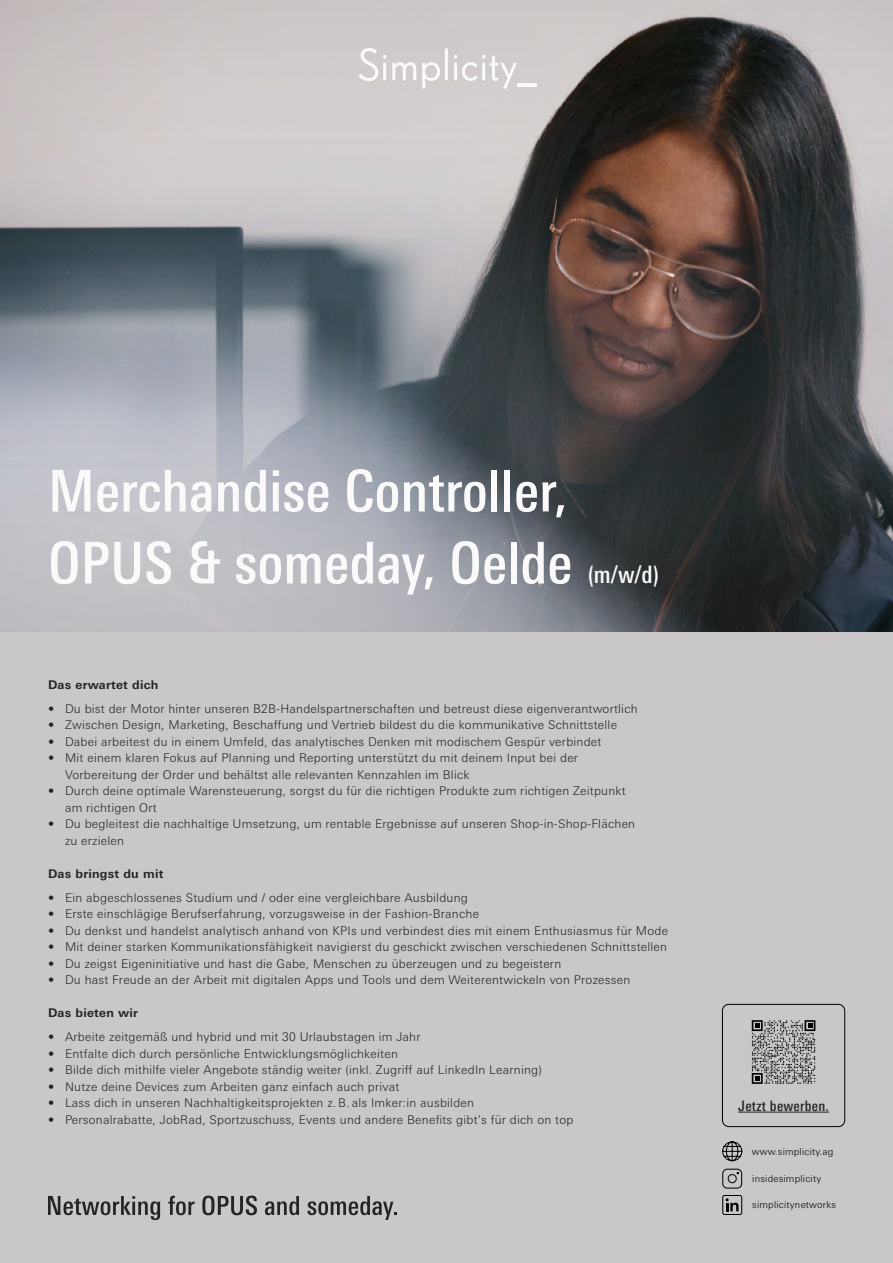
<style>
.page{position:relative;width:893px;height:1263px;background:#c9c7c7}
.page>*{position:absolute;margin:0;border:0;box-sizing:border-box;transform-origin:0 0}
.t1{font:500 condensed 57.6px/72px "Univers Next Pro";color:#fafafa}
.t2{font:500 condensed 24px "Univers Next Pro";color:#fafafa}
.t3{font:500 condensed 14.4px "Univers Next Pro";letter-spacing:.02em;color:#242422}
.t4{font:300 12px/16.5px "Univers Next Pro";letter-spacing:.02em;color:#242422}
.t5{font:700 12px "Univers Next Pro";letter-spacing:.02em;color:#242422}
.t6{font:300 9.6px "Univers Next Pro";letter-spacing:.02em;color:#000}
</style>
<div class="page">
<div style="left:722px;top:1004px;width:123px;height:123px;border:1px solid #000;border-radius:6px"></div>
<svg style="left:752px;top:1020px;width:63px;height:64px"></svg>
<svg style="left:48px;top:1196px;width:112px;height:24px"></svg>
<svg style="left:168px;top:1196px;width:27px;height:19px"></svg>
<svg style="left:202px;top:1195px;width:55px;height:20px"></svg>
<svg style="left:265px;top:1196px;width:34px;height:19px"></svg>
<svg style="left:308px;top:1196px;width:89px;height:24px"></svg>
<img style="left:0;top:217px;width:874px;height:204px">
<svg style="left:0;top:0;width:864px;height:217px"></svg>
<svg style="left:0;top:421px;width:893px;height:210px"></svg>
<svg style="left:358px;top:48px;width:159px;height:41px"></svg>
<hr style="left:518px;top:84px;width:19px;height:3px;background:#fafafa">
<hr style="left:738px;top:1112px;width:91px;height:1px;background:#242422">
<svg style="left:722px;top:1169px;width:20px;height:19px"></svg>
<svg style="left:722px;top:1195px;width:20px;height:20px"></svg>
<svg style="left:722px;top:1141px;width:21px;height:20px"></svg>
<h1 class="t1" style="left:48px;top:455px;width:526px">Merchandise Controller,<br>OPUS &amp; someday, Oelde</h1>
<h2 class="t2" style="left:588px;top:561px;width:73px">(m/w/d)</h2>
<p class="t5" style="left:48px;top:677px;width:112px">Das erwartet dich</p>
<p class="t4" style="left:48px;top:700px;width:591px">• Du bist der Motor hinter unseren B2B-Handelspartnerschaften und betreust diese eigenverantwortlich</p>
<p class="t4" style="left:48px;top:716px;width:571px">• Zwischen Design, Marketing, Beschaffung und Vertrieb bildest du die kommunikative Schnittstelle</p>
<p class="t4" style="left:48px;top:733px;width:555px">• Dabei arbeitest du in einem Umfeld, das analytisches Denken mit modischem Gespür verbindet</p>
<p class="t4" style="left:65px;top:749px;width:515px;text-indent:-17px">• Mit einem klaren Fokus auf Planning und Reporting unterstützt du mit deinem Input bei der<br>Vorbereitung der Order und behältst alle relevanten Kennzahlen im Blick</p>
<p class="t4" style="left:65px;top:782px;width:562px;text-indent:-17px">• Durch deine optimale Warensteuerung, sorgst du für die richtigen Produkte zum richtigen Zeitpunkt am richtigen Ort</p>
<p class="t4" style="left:65px;top:815px;width:572px;text-indent:-17px">• Du begleitest die nachhaltige Umsetzung, um rentable Ergebnisse auf unseren Shop-in-Shop-Flächen zu erzielen</p>
<p class="t5" style="left:48px;top:866px;width:117px">Das bringst du mit</p>
<p class="t4" style="left:48px;top:889px;width:421px">• Ein abgeschlossenes Studium und / oder eine vergleichbare Ausbildung</p>
<p class="t4" style="left:48px;top:905px;width:433px">• Erste einschlägige Berufserfahrung, vorzugsweise in der Fashion-Branche</p>
<p class="t4" style="left:48px;top:922px;width:622px">• Du denkst und handelst analytisch anhand von KPIs und verbindest dies mit einem Enthusiasmus für Mode</p>
<p class="t4" style="left:48px;top:938px;width:621px">• Mit deiner starken Kommunikationsfähigkeit navigierst du geschickt zwischen verschiedenen Schnittstellen</p>
<p class="t4" style="left:48px;top:955px;width:515px">• Du zeigst Eigeninitiative und hast die Gabe, Menschen zu überzeugen und zu begeistern</p>
<p class="t4" style="left:48px;top:971px;width:584px">• Du hast Freude an der Arbeit mit digitalen Apps und Tools und dem Weiterentwickeln von Prozessen</p>
<p class="t5" style="left:48px;top:1005px;width:92px">Das bieten wir</p>
<p class="t4" style="left:48px;top:1028px;width:374px">• Arbeite zeitgemäß und hybrid und mit 30 Urlaubstagen im Jahr</p>
<p class="t4" style="left:48px;top:1045px;width:351px">• Entfalte dich durch persönliche Entwicklungsmöglichkeiten</p>
<p class="t4" style="left:48px;top:1061px;width:495px">• Bilde dich mithilfe vieler Angebote ständig weiter (inkl. Zugriff auf LinkedIn Learning)</p>
<p class="t4" style="left:48px;top:1078px;width:353px">• Nutze deine Devices zum Arbeiten ganz einfach auch privat</p>
<p class="t4" style="left:48px;top:1094px;width:428px">• Lass dich in unseren Nachhaltigkeitsprojekten z. B. als Imker:in ausbilden</p>
<p class="t4" style="left:48px;top:1111px;width:527px">• Personalrabatte, JobRad, Sportzuschuss, Events und andere Benefits gibt’s für dich on top</p>
<p class="t3" style="left:738px;top:1097px;width:92px">Jetzt bewerben.</p>
<p class="t6" style="left:752px;top:1146px;width:83px">www.simplicity.ag</p>
<p class="t6" style="left:752px;top:1172px;width:70px">insidesimplicity</p>
<p class="t6" style="left:752px;top:1199px;width:85px">simplicitynetworks</p>
</div>
